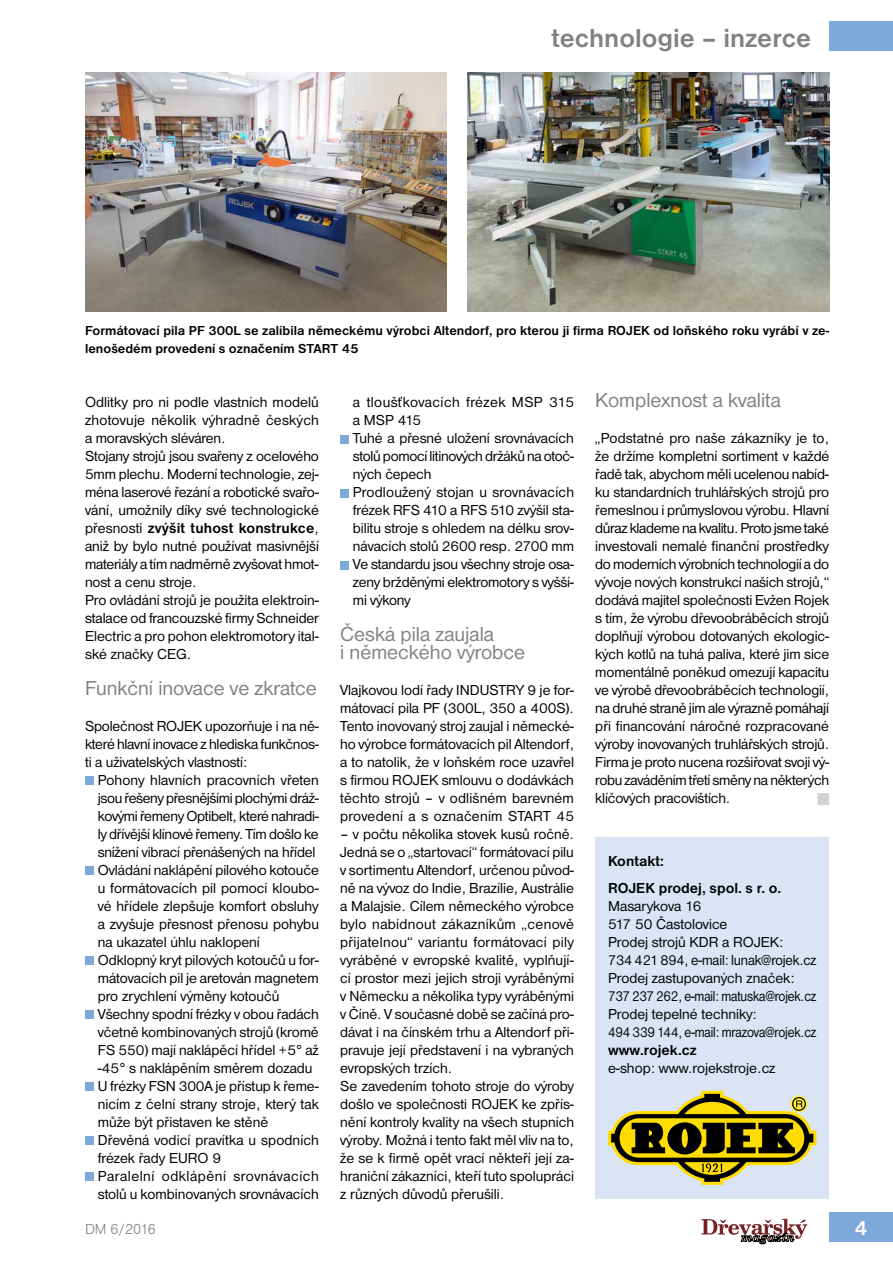
<style>
.page{position:relative;width:893px;height:1263px;background:#fff}
.page>*{position:absolute;margin:0;border:0;box-sizing:border-box;transform-origin:0 0}
.t1{font:700 27px "Nimbus San DEE";color:#808285}
.t2{font:21px/18px "Nimbus San DEE";color:#808285}
.t3{font:700 21px "Nimbus San DEE";color:#fff}
.t4{font:15px/18px "Nimbus San DEE";color:#000}
.t5{font:700 15px/27px "Nimbus San DEE";color:#000}
.t6{font:15px "Nimbus San DEE Ligh";letter-spacing:-.02em;color:#808285}
.t7{font:700 13.5px/18px "Nimbus San DEE";color:#000}
.s1{font-weight:700}
</style>
<div class="page">
<div style="left:85px;top:777px;width:9px;height:8px;background:#7da9da"></div>
<div style="left:85px;top:866px;width:9px;height:9px;background:#7da9da"></div>
<div style="left:85px;top:956px;width:9px;height:9px;background:#7da9da"></div>
<div style="left:85px;top:1010px;width:9px;height:9px;background:#7da9da"></div>
<div style="left:85px;top:1082px;width:9px;height:9px;background:#7da9da"></div>
<div style="left:85px;top:1136px;width:9px;height:9px;background:#7da9da"></div>
<div style="left:85px;top:1172px;width:9px;height:9px;background:#7da9da"></div>
<div style="left:340px;top:435px;width:9px;height:8px;background:#7da9da"></div>
<div style="left:340px;top:489px;width:9px;height:8px;background:#7da9da"></div>
<div style="left:340px;top:561px;width:9px;height:8px;background:#7da9da"></div>
<svg style="left:701px;top:1219px;width:106px;height:25px"></svg>
<div style="left:829px;top:21px;width:64px;height:30px;background:#7da9da"></div>
<div style="left:829px;top:1212px;width:64px;height:30px;background:#7da9da"></div>
<div style="left:595px;top:838px;width:234px;height:361px;background:#dae4f4"></div>
<svg style="left:608px;top:1091px;width:208px;height:94px"></svg>
<img style="left:85px;top:72px;width:361px;height:240px">
<img style="left:468px;top:72px;width:361px;height:240px">
<div style="left:818px;top:793px;width:11px;height:11px;background:#d1d3d4"></div>
<h1 class="t1" style="left:551px;top:23px;width:261px">technologie – inzerce</h1>
<p class="t7" style="left:85px;top:322px;width:746px">Formátovací pila PF 300L se zalíbila německému výrobci Altendorf, pro kterou ji firma ROJEK od loňského roku vyrábí v ze&shy;lenošedém provedení s označením START 45</p>
<p class="t4" style="left:85px;top:393px;width:235px">Odlitky pro ni podle vlastních modelů zhotovuje několik výhradně českých a moravských sléváren.<br>Stojany strojů jsou svařeny z ocelového 5mm plechu. Moderní technologie, zej&shy;ména laserové řezání a robotické svařo&shy;vání, umožnily díky své technologické přesnosti <span class="s1">zvýšit tuhost konstrukce</span>, aniž by bylo nutné používat masivnější materiály a tím nadměrně zvyšovat hmot&shy;nost a cenu stroje.<br>Pro ovládání strojů je použita elektroin&shy;stalace od francouzské firmy Schneider Electric a pro pohon elektromotory ital&shy;ské značky CEG.</p>
<h2 class="t2" style="left:85px;top:679px;width:233px">Funkční inovace ve zkratce</h2>
<p class="t4" style="left:85px;top:717px;width:235px;text-align:justify">Společnost ROJEK upozorňuje i na ně&shy;které hlavní inovace z hlediska funkčnos&shy;ti a uživatelských vlastností:</p>
<p class="t4" style="left:98px;top:771px;width:223px">Pohony hlavních pracovních vřeten jsou řešeny přesnějšími plochými dráž&shy;kovými řemeny Optibelt, které nahradi&shy;ly dřívější klínové řemeny. Tím došlo ke snížení vibrací přenášených na hřídel Ovládání naklápění pilového kotouče u formátovacích pil pomocí kloubo&shy;vé hřídele zlepšuje komfort obsluhy a zvyšuje přesnost přenosu pohybu na ukazatel úhlu naklopení Odklopný kryt pilových kotoučů u for&shy;mátovacích pil je aretován magnetem pro zrychlení výměny kotoučů Všechny spodní frézky v obou řadách včetně kombinovaných strojů (kromě FS 550) mají naklápěcí hřídel +5° až -45° s naklápěním směrem dozadu U frézky FSN 300A je přístup k řeme&shy;nicím z čelní strany stroje, který tak může být přistaven ke stěně Dřevěná vodicí pravítka u spodních frézek řady EURO 9<br>Paralelní odklápění srovnávacích stolů u kombinovaných srovnávacích</p>
<p class="t6" style="left:85px;top:1220px;width:72px">DM 6/2016</p>
<p class="t4" style="left:353px;top:394px;width:223px">a tloušťkovacích frézek MSP 315 a MSP 415<br>Tuhé a přesné uložení srovnávacích stolů pomocí litinových držáků na otoč&shy;ných čepech<br>Prodloužený stojan u srovnávacích frézek RFS 410 a RFS 510 zvýšil sta&shy;bilitu stroje s ohledem na délku srov&shy;návacích stolů 2600 resp. 2700 mm<br>Ve standardu jsou všechny stroje osa&shy;zeny bržděnými elektromotory s vyšší&shy;mi výkony</p>
<h2 class="t2" style="left:340px;top:625px;width:186px">Česká pila zaujala<br>i německého výrobce</h2>
<p class="t4" style="left:340px;top:681px;width:236px;text-align:justify">Vlajkovou lodí řady INDUSTRY 9 je for&shy;mátovací pila PF (300L, 350 a 400S).<br>Tento inovovaný stroj zaujal i německé&shy;ho výrobce formátovacích pil Altendorf, a to natolik, že v loňském roce uzavřel s firmou ROJEK smlouvu o dodávkách těchto strojů – v odlišném barevném provedení a s označením START 45</p>
<p class="t4" style="left:340px;top:825px;width:235px">– v počtu několika stovek kusů ročně.<br>Jedná se o „startovací“ formátovací pilu v sortimentu Altendorf, určenou původ&shy;ně na vývoz do Indie, Brazílie, Austrálie a Malajsie. Cílem německého výrobce bylo nabídnout zákazníkům „cenově přijatelnou“ variantu formátovací pily vyráběné v evropské kvalitě, vyplňují&shy;cí prostor mezi jejich stroji vyráběnými v Německu a několika typy vyráběnými v Číně. V současné době se začíná pro&shy;dávat i na čínském trhu a Altendorf při&shy;pravuje její představení i na vybraných evropských trzích.<br>Se zavedením tohoto stroje do výroby došlo ve společnosti ROJEK ke zpřís&shy;nění kontroly kvality na všech stupních výroby. Možná i tento fakt měl vliv na to, že se k firmě opět vrací někteří její za&shy;hraniční zákazníci, kteří tuto spolupráci z různých důvodů přerušili.</p>
<h2 class="t2" style="left:595px;top:392px;width:187px">Komplexnost a kvalita</h2>
<p class="t4" style="left:595px;top:429px;width:236px;text-align:justify">„Podstatné pro naše zákazníky je to, že držíme kompletní sortiment v každé řadě tak, abychom měli ucelenou nabíd&shy;ku standardních truhlářských strojů pro řemeslnou i průmyslovou výrobu. Hlavní důraz klademe na kvalitu. Proto jsme také investovali nemalé finanční prostředky do moderních výrobních technologií a do vývoje nových konstrukcí našich strojů,“ dodává majitel společnosti Evžen Rojek s tím, že výrobu dřevoobráběcích strojů doplňují výrobou dotovaných ekologic&shy;kých kotlů na tuhá paliva, které jim sice momentálně poněkud omezují kapacitu ve výrobě dřevoobráběcích technologií, na druhé straně jim ale výrazně pomáhají při financování náročné rozpracované výroby inovovaných truhlářských strojů.<br>Firma je proto nucena rozšiřovat svoji vý&shy;robu zaváděním třetí směny na některých klíčových pracovištích.</p>
<p class="t5" style="left:608px;top:848px;width:175px">Kontakt:<br>ROJEK prodej, spol. s r. o.</p>
<p class="t4" style="left:608px;top:897px;width:210px">Masarykova 16<br>517 50 Častolovice<br>Prodej strojů KDR a ROJEK:<br>734 421 894, e-mail: lunak@rojek.cz<br>Prodej zastupovaných značek:<br>737 237 262, e-mail: matuska@rojek.cz<br>Prodej tepelné techniky:<br>494 339 144, e-mail: mrazova@rojek.cz</p>
<p class="t5" style="left:608px;top:1037px;width:90px">www.rojek.cz</p>
<p class="t4" style="left:608px;top:1059px;width:169px">e-shop: www.rojekstroje.cz</p>
<h2 class="t3" style="left:855px;top:1216px;width:15px">4</h2>
</div>
